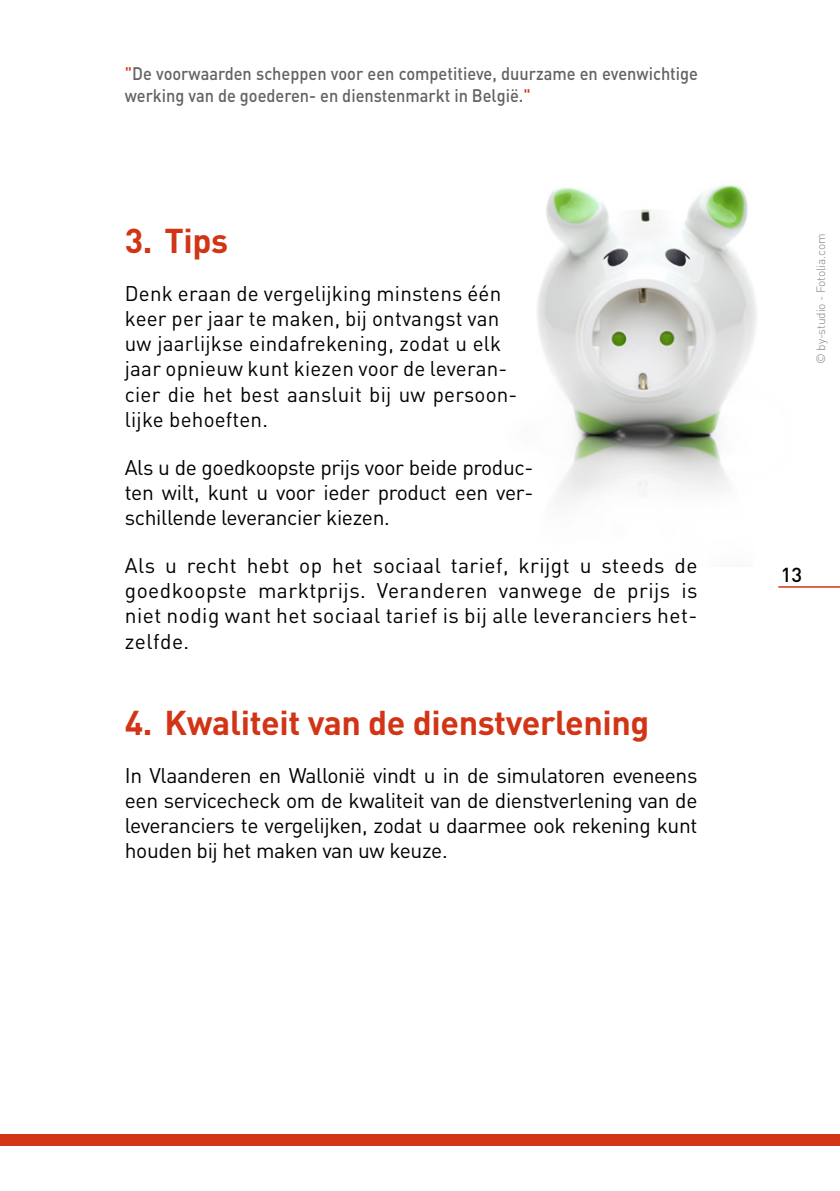
<style>
.page{position:relative;width:840px;height:1191px;background:#fff}
.page>*{position:absolute;margin:0;border:0;box-sizing:border-box;transform-origin:0 0}
.Titre_1{font:700 34px "DIN Pro";letter-spacing:-.01em;color:#d23416}
.txt{font:21px/25.2px "DIN Pro";letter-spacing:.01em;color:#000;text-align:justify}
.t1{font:500 20px "DIN Pro";color:#000}
.t2{font:500 18px/21.6px "DIN Pro";color:#646363;scale:.91 1}
.T4{font:300 12px "DIN Pro";letter-spacing:-.02em;color:#828282}
.s1{color:#d23416}
</style>
<div class="page">
<hr style="left:777px;top:586px;width:62px;height:1px;background:#d23416">
<div style="left:0;top:1134px;width:839px;height:11px;background:#d23416"></div>
<img style="left:537px;top:185px;width:220px;height:316px">
<p class="t2" style="left:125px;top:62px;width:631px"><span class="s1">"</span>De voorwaarden scheppen voor een competitieve, duurzame en evenwichtige werking van de goederen- en dienstenmarkt in België.<span class="s1">"</span></p>
<p class="Titre_1" style="left:125px;top:217px;width:105px">3. Tips</p>
<p class="txt" style="left:125px;top:280px;width:394px;text-align:left">Denk eraan de vergelijking minstens één keer per jaar te maken, bij ontvangst van uw jaarlijkse eindafrekening, zodat u elk jaar opnieuw kunt kiezen voor de leveran&shy;cier die het best aansluit bij uw persoon&shy;lijke behoeften.</p>
<p class="txt" style="left:125px;top:453px;width:410px">Als u de goedkoopste prijs voor beide produc&shy;ten wilt, kunt u voor ieder product een ver&shy;schillende leverancier kiezen.</p>
<p class="txt" style="left:125px;top:552px;width:574px">Als u recht hebt op het sociaal tarief, krijgt u steeds de goedkoopste marktprijs. Veranderen vanwege de prijs is niet nodig want het sociaal tarief is bij alle leveranciers het&shy;zelfde.</p>
<p class="Titre_1" style="left:125px;top:699px;width:526px">4. Kwaliteit van de dienstverlening</p>
<p class="txt" style="left:125px;top:761px;width:574px">In Vlaanderen en Wallonië vindt u in de simulatoren eveneens een servicecheck om de kwaliteit van de dienstverlening van de leveranciers te vergelijken, zodat u daarmee ook rekening kunt houden bij het maken van uw keuze.</p>
<p class="T4" style="left:812px;top:364px;width:132px;rotate:-90deg">© by-studio - Fotolia.com</p>
<p class="t1" style="left:780px;top:561px;width:23px">13</p>
</div>
